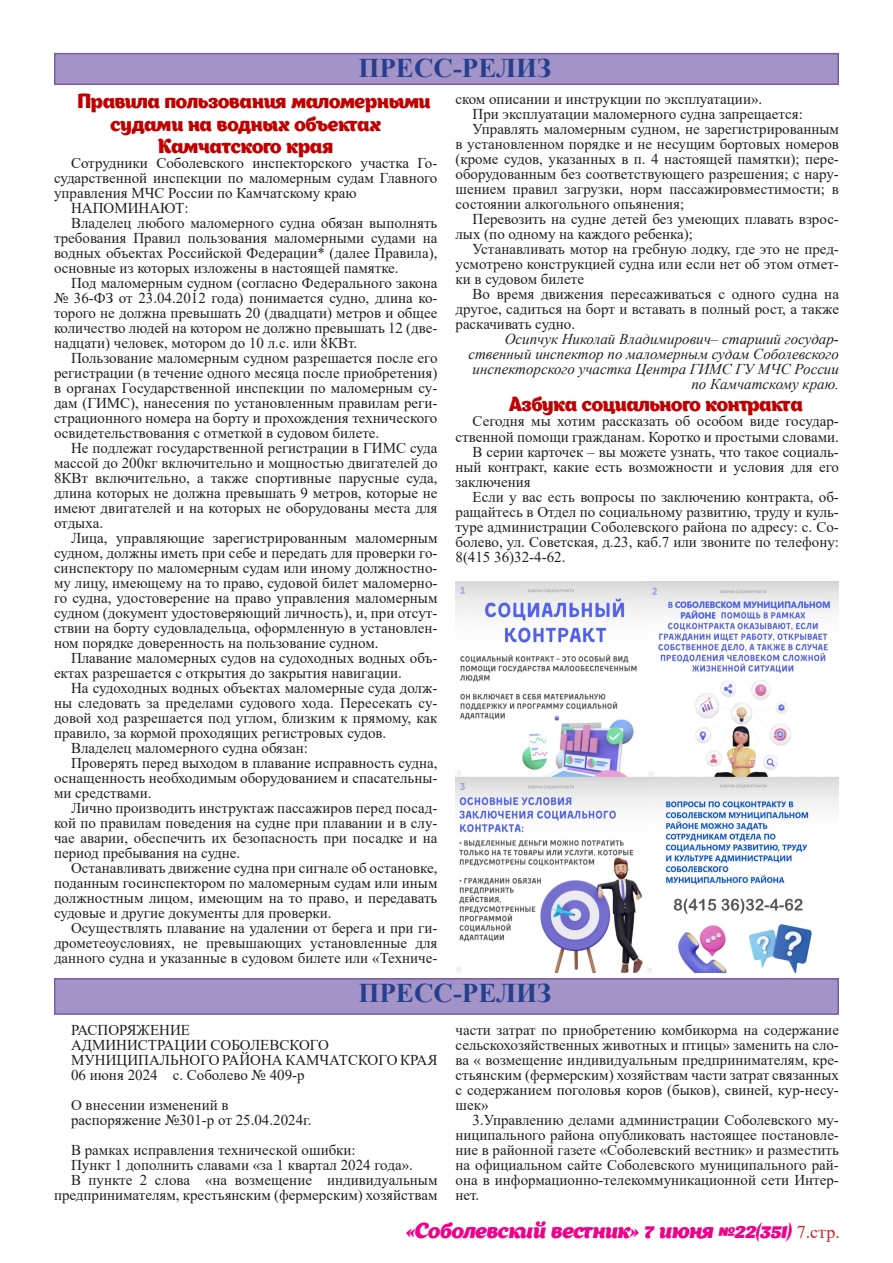
<style>
.page{position:relative;width:893px;height:1263px;background:#fff}
.page>*{position:absolute;margin:0;border:0;box-sizing:border-box;transform-origin:0 0}
.Основной_абзац{font:700 27px "Times New Roman";color:#253f8e}
.t1{font:italic 21px "Appetite";color:#ed028c}
.t2{font:19.5px "Appetite";letter-spacing:-.005em;color:#c00000}
.t3{font:15px/15px "Times New Roman";color:#231f20;text-align:justify}
.t4{font:italic 15px/15px "Times New Roman";color:#231f20;text-align:right}
.s1{font-family:"Times New Roman";font-style:normal;font-size:18px;color:#d1232a}
</style>
<div class="page">
<div style="left:55px;top:54px;width:783px;height:30px;background:#a493c6"></div>
<div style="left:54px;top:53px;width:785px;height:32px;border:2px solid #775da8"></div>
<img style="left:455px;top:582px;width:384px;height:390px">
<div style="left:55px;top:979px;width:783px;height:35px;background:#a493c6"></div>
<div style="left:54px;top:978px;width:785px;height:37px;border:2px solid #775da8"></div>
<p class="Основной_абзац" style="left:358px;top:48px;width:195px">ПРЕСС-РЕЛИЗ</p>
<p class="t2" style="left:78px;top:88px;width:354px">Правила пользования маломерными</p>
<p class="t2" style="left:110px;top:111px;width:272px">судами на водных объектах</p>
<p class="t2" style="left:158px;top:133px;width:176px">Камчатского края</p>
<p class="t3" style="left:54px;top:155px;width:385px;text-indent:17px">Сотрудники Соболевского инспекторского участка Го&shy;сударственной инспекции по маломерным судам Главного управления МЧС России по Камчатскому краю</p>
<p class="t3" style="left:71px;top:200px;width:119px">НАПОМИНАЮТ:</p>
<p class="t3" style="left:54px;top:215px;width:385px;text-indent:17px">Владелец любого маломерного судна обязан выполнять требования Правил пользования маломерными судами на водных объектах Российской Федерации* (далее Правила), основные из которых изложены в настоящей памятке.</p>
<p class="t3" style="left:54px;top:275px;width:385px;text-indent:17px">Под маломерным судном (согласно Федерального закона № 36-ФЗ от 23.04.2012 года) понимается судно, длина ко&shy;торого не должна превышать 20 (двадцати) метров и общее количество людей на котором не должно превышать 12 (две&shy;надцати) человек, мотором до 10 л.с. или 8КВт.</p>
<p class="t3" style="left:54px;top:350px;width:385px;text-indent:17px">Пользование маломерным судном разрешается после его регистрации (в течение одного месяца после приобретения) в органах Государственной инспекции по маломерным су&shy;дам (ГИМС), нанесения по установленным правилам реги&shy;страционного номера на борту и прохождения технического освидетельствования с отметкой в судовом билете.</p>
<p class="t3" style="left:54px;top:440px;width:385px;text-indent:17px">Не подлежат государственной регистрации в ГИМС суда массой до 200кг включительно и мощностью двигателей до 8КВт включительно, а также спортивные парусные суда, длина которых не должна превышать 9 метров, которые не имеют двигателей и на которых не оборудованы места для отдыха.</p>
<p class="t3" style="left:54px;top:530px;width:385px;text-indent:17px">Лица, управляющие зарегистрированным маломерным судном, должны иметь при себе и передать для проверки го&shy;синспектору по маломерным судам или иному должностно&shy;му лицу, имеющему на то право, судовой билет маломерно&shy;го судна, удостоверение на право управления маломерным судном (документ удостоверяющий личность), и, при отсут&shy;ствии на борту судовладельца, оформленную в установлен&shy;ном порядке доверенность на пользование судном.</p>
<p class="t3" style="left:54px;top:650px;width:385px;text-indent:17px">Плавание маломерных судов на судоходных водных объ&shy;ектах разрешается с открытия до закрытия навигации.</p>
<p class="t3" style="left:54px;top:680px;width:385px;text-indent:17px">На судоходных водных объектах маломерные суда долж&shy;ны следовать за пределами судового хода. Пересекать су&shy;довой ход разрешается под углом, близким к прямому, как правило, за кормой проходящих регистровых судов.</p>
<p class="t3" style="left:71px;top:740px;width:238px">Владелец маломерного судна обязан:</p>
<p class="t3" style="left:54px;top:755px;width:385px;text-indent:17px">Проверять перед выходом в плавание исправность судна, оснащенность необходимым оборудованием и спасательны&shy;ми средствами.</p>
<p class="t3" style="left:54px;top:800px;width:385px;text-indent:17px">Лично производить инструктаж пассажиров перед посад&shy;кой по правилам поведения на судне при плавании и в слу&shy;чае аварии, обеспечить их безопасность при посадке и на период пребывания на судне.</p>
<p class="t3" style="left:54px;top:860px;width:385px;text-indent:17px">Останавливать движение судна при сигнале об остановке, поданным госинспектором по маломерным судам или иным должностным лицом, имеющим на то право, и передавать судовые и другие документы для проверки.</p>
<p class="t3" style="left:54px;top:920px;width:385px;text-indent:17px">Осуществлять плавание на удалении от берега и при ги&shy;дрометеоусловиях, не превышающих установленные для данного судна и указанные в судовом билете или «Техниче-</p>
<p class="t3" style="left:455px;top:91px;width:308px">ском описании и инструкции по эксплуатации».</p>
<p class="t3" style="left:472px;top:106px;width:332px">При эксплуатации маломерного судна запрещается:</p>
<p class="t3" style="left:455px;top:121px;width:385px;text-indent:17px">Управлять маломерным судном, не зарегистрированным в установленном порядке и не несущим бортовых номеров (кроме судов, указанных в п. 4 настоящей памятки); пере&shy;оборудованным без соответствующего разрешения; с нару&shy;шением правил загрузки, норм пассажировместимости; в состоянии алкогольного опьянения;</p>
<p class="t3" style="left:455px;top:211px;width:385px;text-indent:17px">Перевозить на судне детей без умеющих плавать взрос&shy;лых (по одному на каждого ребенка);</p>
<p class="t3" style="left:455px;top:241px;width:385px;text-indent:17px">Устанавливать мотор на гребную лодку, где это не пред&shy;усмотрено конструкцией судна или если нет об этом отмет&shy;ки в судовом билете</p>
<p class="t3" style="left:455px;top:286px;width:385px;text-indent:17px">Во время движения пересаживаться с одного судна на другое, садиться на борт и вставать в полный рост, а также раскачивать судно.</p>
<p class="t4" style="left:468px;top:331px;width:372px">Осипчук Николай Владимирович– старший государ&shy;ственный инспектор по маломерным судам Соболевского инспекторского участка Центра ГИМС ГУ МЧС России по Камчатскому краю.</p>
<p class="t2" style="left:509px;top:391px;width:295px">Азбука социального контракта</p>
<p class="t3" style="left:455px;top:413px;width:385px;text-align:right">Сегодня мы хотим рассказать об особом виде государ&shy;ственной помощи гражданам. Коротко и простыми словами.</p>
<p class="t3" style="left:455px;top:443px;width:385px;text-indent:17px">В серии карточек – вы можете узнать, что такое социаль&shy;ный контракт, какие есть возможности и условия для его заключения</p>
<p class="t3" style="left:455px;top:488px;width:385px;text-indent:17px">Если у вас есть вопросы по заключению контракта, об&shy;ращайтесь в Отдел по социальному развитию, труду и куль&shy;туре администрации Соболевского района по адресу: с. Со&shy;болево, ул. Советская, д.23, каб.7 или звоните по телефону:<br>8(415 36)32-4-62.</p>
<p class="Основной_абзац" style="left:358px;top:973px;width:195px">ПРЕСС-РЕЛИЗ</p>
<p class="t3" style="left:71px;top:1022px;width:121px">РАСПОРЯЖЕНИЕ</p>
<p class="t3" style="left:71px;top:1037px;width:259px">АДМИНИСТРАЦИИ СОБОЛЕВСКОГО</p>
<p class="t3" style="left:71px;top:1052px;width:368px">МУНИЦИПАЛЬНОГО РАЙОНА КАМЧАТСКОГО КРАЯ</p>
<p class="t3" style="left:71px;top:1067px;width:235px">06 июня 2024 с. Соболево № 409-р</p>
<p class="t3" style="left:71px;top:1097px;width:159px">О внесении изменений в</p>
<p class="t3" style="left:71px;top:1112px;width:242px">распоряжение №301-р от 25.04.2024г.</p>
<p class="t3" style="left:71px;top:1142px;width:286px">В рамках исправления технической ошибки:</p>
<p class="t3" style="left:71px;top:1157px;width:343px">Пункт 1 дополнить славами «за 1 квартал 2024 года».</p>
<p class="t3" style="left:54px;top:1172px;width:385px;text-align:right">В пункте 2 слова «на возмещение индивидуальным предпринимателям, крестьянским (фермерским) хозяйствам</p>
<p class="t3" style="left:455px;top:1022px;width:385px">части затрат по приобретению комбикорма на содержание сельскохозяйственных животных и птицы» заменить на сло&shy;ва « возмещение индивидуальным предпринимателям, кре&shy;стьянским (фермерским) хозяйствам части затрат связанных с содержанием поголовья коров (быков), свиней, кур-несу&shy;шек»</p>
<p class="t3" style="left:455px;top:1112px;width:385px;text-indent:17px">3.Управлению делами администрации Соболевского му&shy;ниципального района опубликовать настоящее постановле&shy;ние в районной газете «Соболевский вестник» и разместить на официальном сайте Соболевского муниципального рай&shy;она в информационно-телекоммуникационной сети Интер&shy;нет.</p>
<h2 class="t1" style="left:406px;top:1217px;width:435px">«Соболевский вестник» 7 июня №22(351) <span class="s1">7.стр.</span></h2>
</div>
